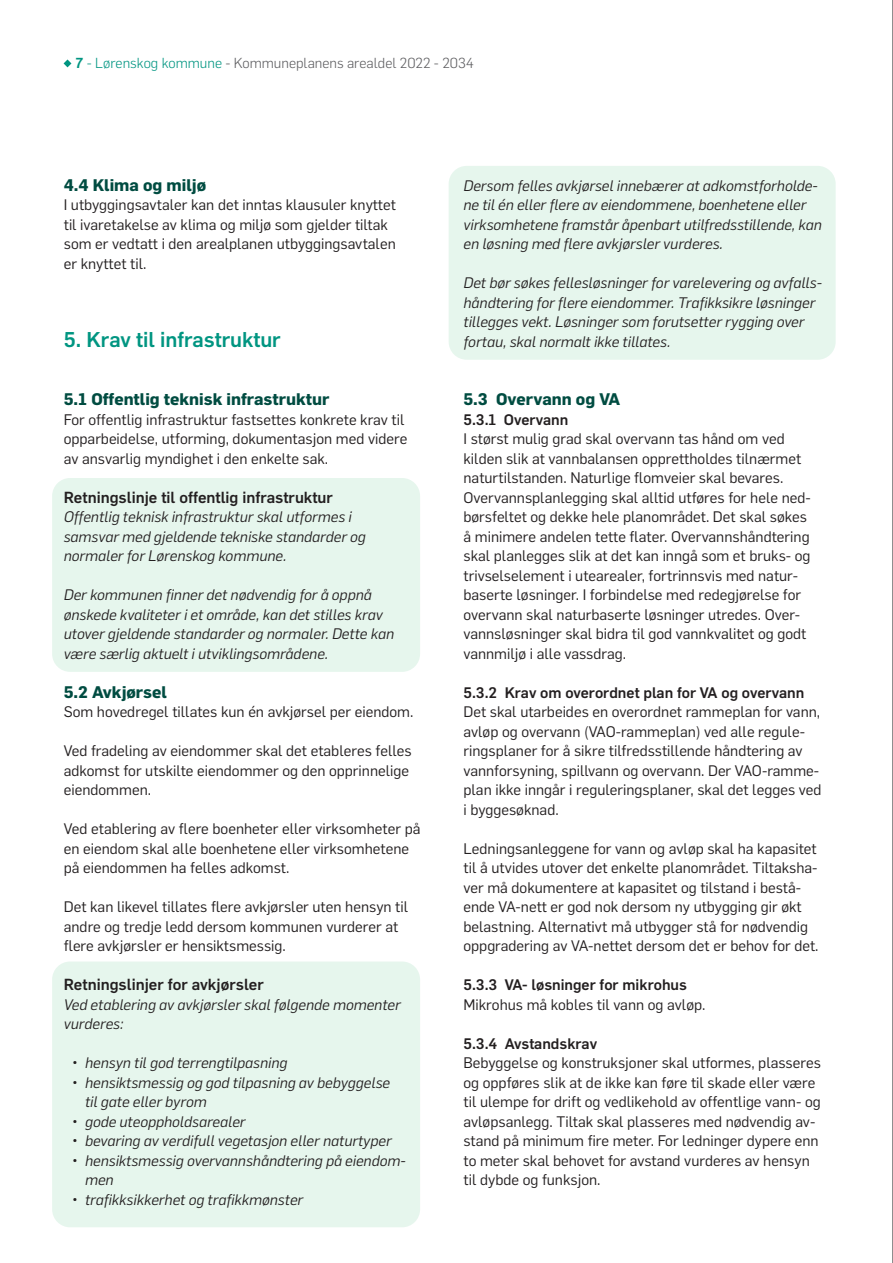
<style>
.page{position:relative;width:893px;height:1263px;background:#fff}
.page>*{position:absolute;margin:0;border:0;box-sizing:border-box;transform-origin:0 0}
.t1{font:500 21px "Flama";color:#009581}
.t2{font:700 16.5px "Flama";color:#004c41}
.t3{font:500 15.75px "Flama";color:#231f20}
.t4{font:15px/19.5px "Flama";color:#231f20}
.t5{font:italic 15px/19.5px "Flama";color:#231f20}
.t6{font:500 15px "Flama";color:#231f20}
.t7{font:300 14.25px "Flama";color:#5c5c5f}
.s1{font-weight:500;color:#009581}
.s2{color:#009581}
.s3{font-style:normal}
</style>
<div class="page">
<hr style="left:892px;top:0;width:1px;height:1263px;background:#231f20">
<div style="left:52px;top:961px;width:368px;height:266px;background:#e6f6ed;border-radius:18px"></div>
<div style="left:52px;top:478px;width:368px;height:194px;background:#e6f6ed;border-radius:18px"></div>
<div style="left:449px;top:166px;width:387px;height:194px;background:#e6f6ed;border-radius:18px"></div>
<svg style="left:64px;top:59px;width:7px;height:8px"></svg>
<p class="t7" style="left:75px;top:53px;width:400px"><span class="s1">7</span> <span class="s2">- Lørenskog kommune</span> - Kommuneplanens arealdel 2022 - 2034</p>
<p class="t2" style="left:64px;top:175px;width:144px">4.4 Klima og miljø</p>
<p class="t4" style="left:64px;top:194px;width:334px">I utbyggingsavtaler kan det inntas klausuler knyttet til ivaretakelse av klima og miljø som gjelder tiltak som er vedtatt i den arealplanen utbyggingsavtalen er knyttet til.</p>
<h1 class="t1" style="left:64px;top:324px;width:219px">5. Krav til infrastruktur</h1>
<p class="t2" style="left:64px;top:389px;width:267px">5.1 Offentlig teknisk infrastruktur</p>
<p class="t4" style="left:64px;top:408px;width:345px">For offentlig infrastruktur fastsettes konkrete krav til opparbeidelse, utforming, dokumentasjon med videre av ansvarlig myndighet i den enkelte sak.</p>
<p class="t3" style="left:64px;top:486px;width:271px">Retningslinje til offentlig infrastruktur</p>
<p class="t5" style="left:64px;top:506px;width:304px">Offentlig teknisk infrastruktur skal utformes i samsvar med gjeldende tekniske standarder og normaler for Lørenskog kommune.</p>
<p class="t5" style="left:64px;top:584px;width:332px">Der kommunen finner det nødvendig for å oppnå ønskede kvaliteter i et område, kan det stilles krav utover gjeldende standarder og normaler. Dette kan være særlig aktuelt i utviklingsområdene.</p>
<p class="t2" style="left:64px;top:682px;width:105px">5.2 Avkjørsel</p>
<p class="t4" style="left:64px;top:701px;width:351px">Som hovedregel tillates kun én avkjørsel per eiendom.</p>
<p class="t4" style="left:64px;top:740px;width:349px">Ved fradeling av eiendommer skal det etableres felles adkomst for utskilte eiendommer og den opprinnelige eiendommen.</p>
<p class="t4" style="left:64px;top:818px;width:358px">Ved etablering av flere boenheter eller virksomheter på en eiendom skal alle boenhetene eller virksomhetene på eiendommen ha felles adkomst.</p>
<p class="t4" style="left:64px;top:896px;width:346px">Det kan likevel tillates flere avkjørsler uten hensyn til andre og tredje ledd dersom kommunen vurderer at flere avkjørsler er hensiktsmessig.</p>
<p class="t3" style="left:64px;top:973px;width:202px">Retningslinjer for avkjørsler</p>
<p class="t5" style="left:64px;top:994px;width:338px">Ved etablering av avkjørsler skal følgende momenter vurderes:</p>
<p class="t5" style="left:72px;top:1052px;width:217px"><span class="s3">•</span> hensyn til god terrengtilpasning</p>
<p class="t5" style="left:85px;top:1072px;width:307px;text-indent:-13px"><span class="s3">•</span> hensiktsmessig og god tilpasning av bebyggelse til gate eller byrom</p>
<p class="t5" style="left:72px;top:1111px;width:175px"><span class="s3">•</span> gode uteoppholdsarealer</p>
<p class="t5" style="left:72px;top:1130px;width:321px"><span class="s3">•</span> bevaring av verdifull vegetasjon eller naturtyper</p>
<p class="t5" style="left:85px;top:1150px;width:322px;text-indent:-13px"><span class="s3">•</span> hensiktsmessig overvannshåndtering på eiendom&shy;men</p>
<p class="t5" style="left:72px;top:1189px;width:232px"><span class="s3">•</span> trafikksikkerhet og trafikkmønster</p>
<p class="t5" style="left:463px;top:175px;width:360px">Dersom felles avkjørsel innebærer at adkomstforholde&shy;ne til én eller flere av eiendommene, boenhetene eller virksomhetene framstår åpenbart utilfredsstillende, kan en løsning med flere avkjørsler vurderes.</p>
<p class="t5" style="left:463px;top:272px;width:360px">Det bør søkes fellesløsninger for varelevering og avfalls&shy;håndtering for flere eiendommer. Trafikksikre løsninger tillegges vekt. Løsninger som forutsetter rygging over fortau, skal normalt ikke tillates.</p>
<p class="t2" style="left:463px;top:389px;width:158px">5.3 Overvann og VA</p>
<p class="t6" style="left:463px;top:408px;width:106px">5.3.1 Overvann</p>
<p class="t4" style="left:463px;top:428px;width:349px">I størst mulig grad skal overvann tas hånd om ved kilden slik at vannbalansen opprettholdes tilnærmet naturtilstanden. Naturlige flomveier skal bevares.<br>Overvannsplanlegging skal alltid utføres for hele ned&shy;børsfeltet og dekke hele planområdet. Det skal søkes å minimere andelen tette flater. Overvannshåndtering skal planlegges slik at det kan inngå som et bruks- og trivselselement i utearealer, fortrinnsvis med natur&shy;baserte løsninger. I forbindelse med redegjørelse for overvann skal naturbaserte løsninger utredes. Over&shy;vannsløsninger skal bidra til god vannkvalitet og godt vannmiljø i alle vassdrag.</p>
<p class="t6" style="left:463px;top:681px;width:342px">5.3.2 Krav om overordnet plan for VA og overvann</p>
<p class="t4" style="left:463px;top:701px;width:359px">Det skal utarbeides en overordnet rammeplan for vann, avløp og overvann (VAO-rammeplan) ved alle regule&shy;ringsplaner for å sikre tilfredsstillende håndtering av vannforsyning, spillvann og overvann. Der VAO-ramme&shy;plan ikke inngår i reguleringsplaner, skal det legges ved i byggesøknad.</p>
<p class="t4" style="left:463px;top:837px;width:357px">Ledningsanleggene for vann og avløp skal ha kapasitet til å utvides utover det enkelte planområdet. Tiltaksha&shy;ver må dokumentere at kapasitet og tilstand i bestå&shy;ende VA-nett er god nok dersom ny utbygging gir økt belastning. Alternativt må utbygger stå for nødvendig oppgradering av VA-nettet dersom det er behov for det.</p>
<p class="t6" style="left:463px;top:974px;width:225px">5.3.3 VA- løsninger for mikrohus</p>
<p class="t4" style="left:463px;top:993px;width:243px">Mikrohus må kobles til vann og avløp.</p>
<p class="t6" style="left:463px;top:1032px;width:135px">5.3.4 Avstandskrav</p>
<p class="t4" style="left:463px;top:1052px;width:359px">Bebyggelse og konstruksjoner skal utformes, plasseres og oppføres slik at de ikke kan føre til skade eller være til ulempe for drift og vedlikehold av offentlige vann- og avløpsanlegg. Tiltak skal plasseres med nødvendig av&shy;stand på minimum fire meter. For ledninger dypere enn to meter skal behovet for avstand vurderes av hensyn til dybde og funksjon.</p>
</div>
